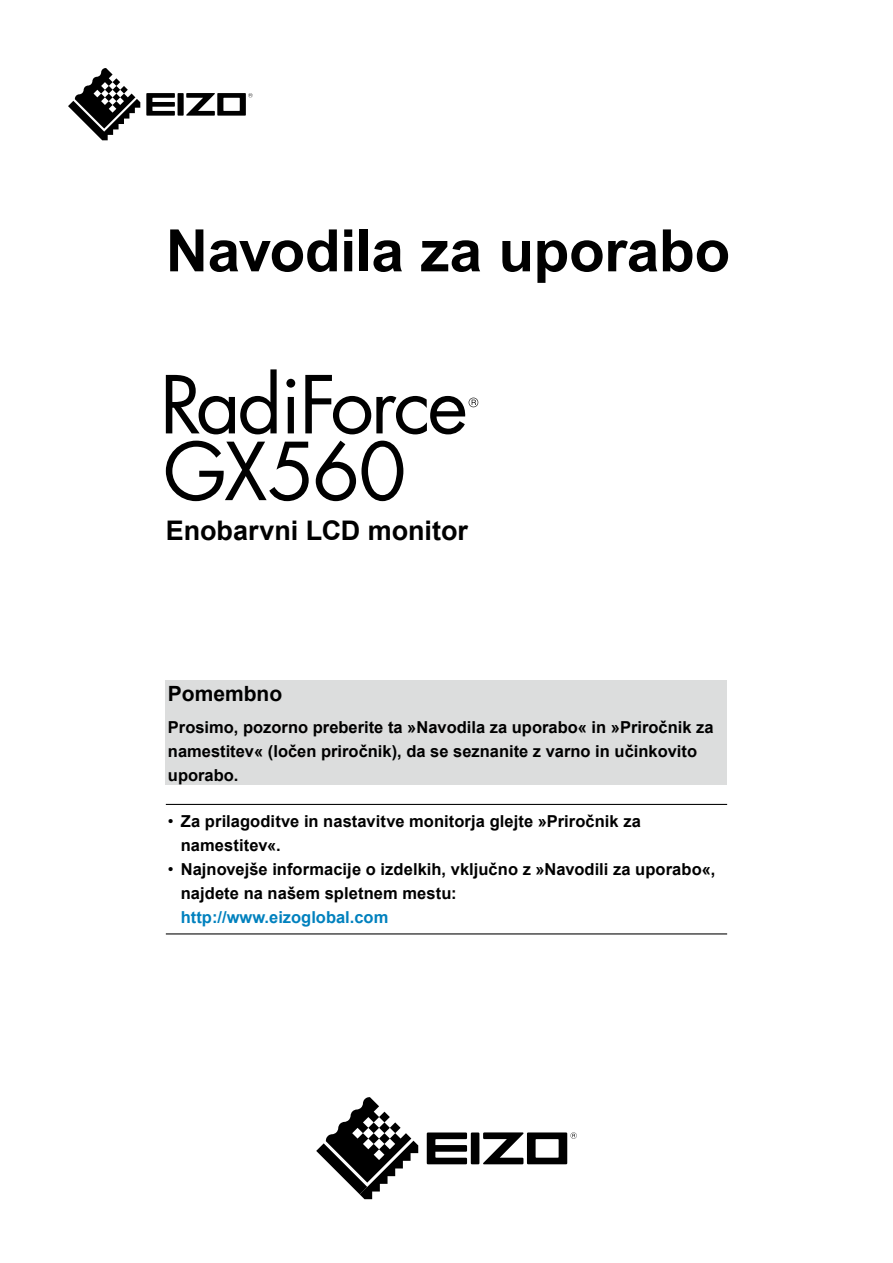
<style>
.page{position:relative;width:893px;height:1263px;background:#fff}
.page>*{position:absolute;margin:0;border:0;box-sizing:border-box;transform-origin:0 0}
.t1{font:700 58.5px "Arial";letter-spacing:-.005em;color:#000}
.t2{font:700 27px "Arial";letter-spacing:-.005em;color:#000}
.t3{font:700 21px "Arial";color:#000}
.t4{font:700 16.5px/24px "Arial";color:#000}
.t5{font:700 16.5px "Arial";color:#0081be}
.s1{font-weight:400}
</style>
<div class="page">
<svg style="left:146px;top:93px;width:107px;height:23px"></svg>
<svg style="left:68px;top:68px;width:72px;height:72px"></svg>
<div style="left:166px;top:680px;width:561px;height:105px;background:#dcdddd"></div>
<hr style="left:166px;top:804px;width:561px;height:1px;background:#000">
<hr style="left:166px;top:933px;width:561px;height:1px;background:#000">
<svg style="left:166px;top:369px;width:111px;height:65px"></svg>
<svg style="left:286px;top:379px;width:9px;height:54px"></svg>
<svg style="left:305px;top:375px;width:173px;height:59px"></svg>
<svg style="left:166px;top:441px;width:143px;height:60px"></svg>
<svg style="left:316px;top:441px;width:87px;height:60px"></svg>
<svg style="left:427px;top:1132px;width:150px;height:32px"></svg>
<svg style="left:316px;top:1097px;width:102px;height:102px"></svg>
<h1 class="t1" style="left:166px;top:210px;width:566px">Navodila za uporabo</h1>
<h2 class="t2" style="left:166px;top:511px;width:304px">Enobarvni LCD monitor</h2>
<p class="t3" style="left:168px;top:678px;width:116px">Pomembno</p>
<p class="t4" style="left:168px;top:715px;width:547px">Prosimo, pozorno preberite ta »Navodila za uporabo« in »Priročnik za namestitev« (ločen priročnik), da se seznanite z varno in učinkovito uporabo.</p>
<p class="t4" style="left:181px;top:809px;width:462px;text-indent:-13px"><span class="s1">•</span> Za prilagoditve in nastavitve monitorja glejte »Priročnik za namestitev«.</p>
<p class="t4" style="left:181px;top:857px;width:536px;text-indent:-13px"><span class="s1">•</span> Najnovejše informacije o izdelkih, vključno z »Navodili za uporabo«, najdete na našem spletnem mestu:</p>
<p class="t5" style="left:181px;top:906px;width:209px">http://www.eizoglobal.com</p>
</div>
